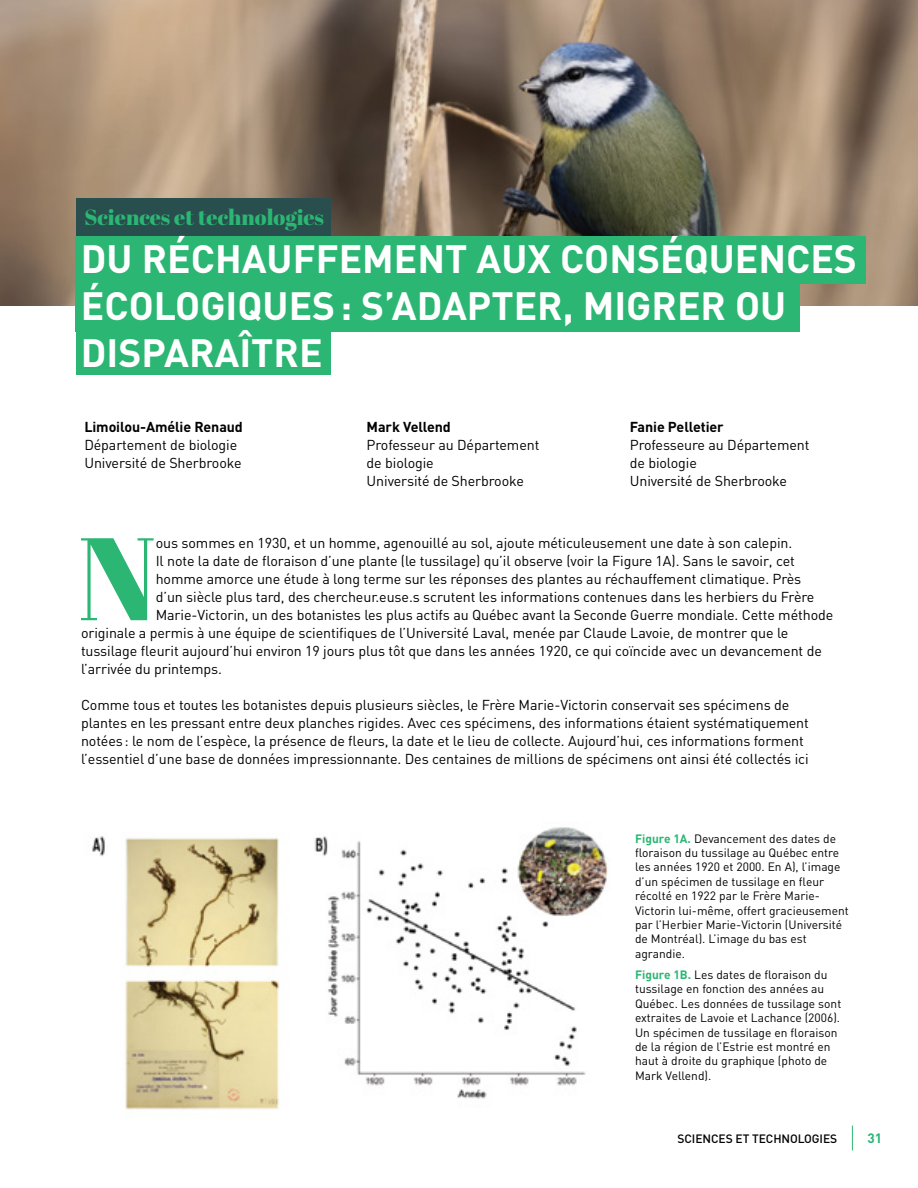
<style>
.page{position:relative;width:918px;height:1188px;background:#fff}
.page>*{position:absolute;margin:0;border:0;box-sizing:border-box;transform-origin:0 0}
.t1{font:117.15px "Abril Fatface";color:#2bb673}
.t2{font:700 39px/46.8px "DIN";color:#fff}
.t3{font:21.75px "Abril Fatface";color:#2bb673}
.t4{font:14.25px/18px "DIN";letter-spacing:-.005em;color:#000}
.t5{font:700 14.25px "DIN";letter-spacing:-.005em;color:#000}
.t6{font:700 13.5px "DIN";color:#2bb673}
.t7{font:12px/14.4px "DIN";color:#000}
.t8{font:500 12px "DIN";letter-spacing:-.005em;color:#000}
.s1{font-weight:700;color:#2bb673}
</style>
<div class="page">
<img style="left:0;top:0;width:918px;height:306px">
<div style="left:76px;top:236px;width:790px;height:48px;background:#2bb673"></div>
<div style="left:76px;top:199px;width:254px;height:37px;background:#284e4d"></div>
<div style="left:76px;top:284px;width:724px;height:48px;background:#2bb673"></div>
<div style="left:76px;top:327px;width:254px;height:48px;background:#2bb673"></div>
<img style="left:92px;top:827px;width:516px;height:283px">
<svg style="left:852px;top:1126px;width:1px;height:24px"></svg>
<h3 class="t3" style="left:84px;top:202px;width:241px">Sciences et technologies</h3>
<h2 class="t2" style="left:81px;top:234px;width:778px">DU RÉCHAUFFEMENT AUX CONSÉQUENCES<br>ÉCOLOGIQUES: S’ADAPTER, MIGRER OU<br>DISPARAÎTRE</h2>
<p class="t5" style="left:84px;top:417px;width:160px">Limoilou-Amélie Renaud</p>
<p class="t4" style="left:84px;top:435px;width:159px">Département de biologie<br>Université de Sherbrooke</p>
<p class="t5" style="left:367px;top:417px;width:86px">Mark Vellend</p>
<p class="t4" style="left:367px;top:435px;width:174px">Professeur au Département de biologie<br>Université de Sherbrooke</p>
<p class="t5" style="left:630px;top:417px;width:95px">Fanie Pelletier</p>
<p class="t4" style="left:630px;top:435px;width:181px">Professeure au Département de biologie<br>Université de Sherbrooke</p>
<h1 class="t1" style="left:78px;top:496px;width:80px">N</h1>
<p class="t4" style="left:156px;top:534px;width:638px">ous sommes en 1930, et un homme, agenouillé au sol, ajoute méticuleusement une date à son calepin.</p>
<p class="t4" style="left:156px;top:552px;width:641px">Il note la date de floraison d’une plante (le tussilage) qu’il observe (voir la Figure 1A). Sans le savoir, cet</p>
<p class="t4" style="left:156px;top:570px;width:647px">homme amorce une étude à long terme sur les réponses des plantes au réchauffement climatique. Près</p>
<p class="t4" style="left:156px;top:588px;width:660px">d’un siècle plus tard, des chercheur.euse.s scrutent les informations contenues dans les herbiers du Frère</p>
<p class="t4" style="left:156px;top:606px;width:679px">Marie-Victorin, un des botanistes les plus actifs au Québec avant la Seconde Guerre mondiale. Cette méthode</p>
<p class="t4" style="left:81px;top:624px;width:709px">originale a permis à une équipe de scientifiques de l’Université Laval, menée par Claude Lavoie, de montrer que le</p>
<p class="t4" style="left:81px;top:642px;width:742px">tussilage fleurit aujourd’hui environ 19 jours plus tôt que dans les années 1920, ce qui coïncide avec un devancement de</p>
<p class="t4" style="left:81px;top:660px;width:142px">l’arrivée du printemps.</p>
<p class="t4" style="left:81px;top:696px;width:729px">Comme tous et toutes les botanistes depuis plusieurs siècles, le Frère Marie-Victorin conservait ses spécimens de plantes en les pressant entre deux planches rigides. Avec ces spécimens, des informations étaient systématiquement notées: le nom de l’espèce, la présence de fleurs, la date et le lieu de collecte. Aujourd’hui, ces informations forment l’essentiel d’une base de données impressionnante. Des centaines de millions de spécimens ont ainsi été collectés ici</p>
<p class="t7" style="left:635px;top:831px;width:215px"><span class="s1">Figure 1A.</span> Devancement des dates de floraison du tussilage au Québec entre les années 1920 et 2000. En A), l’image d’un spécimen de tussilage en fleur récolté en 1922 par le Frère Marie-Victorin lui-même, offert gracieusement par l’Herbier Marie-Victorin (Université de Montréal). L’image du bas est agrandie.</p>
<p class="t7" style="left:635px;top:967px;width:208px"><span class="s1">Figure 1B.</span> Les dates de floraison du tussilage en fonction des années au Québec. Les données de tussilage sont extraites de Lavoie et Lachance (2006).<br>Un spécimen de tussilage en floraison de la région de l’Estrie est montré en haut à droite du graphique (photo de Mark Vellend).</p>
<p class="t8" style="left:678px;top:1131px;width:161px">SCIENCES ET TECHNOLOGIES</p>
<p class="t6" style="left:867px;top:1129px;width:16px">31</p>
</div>
